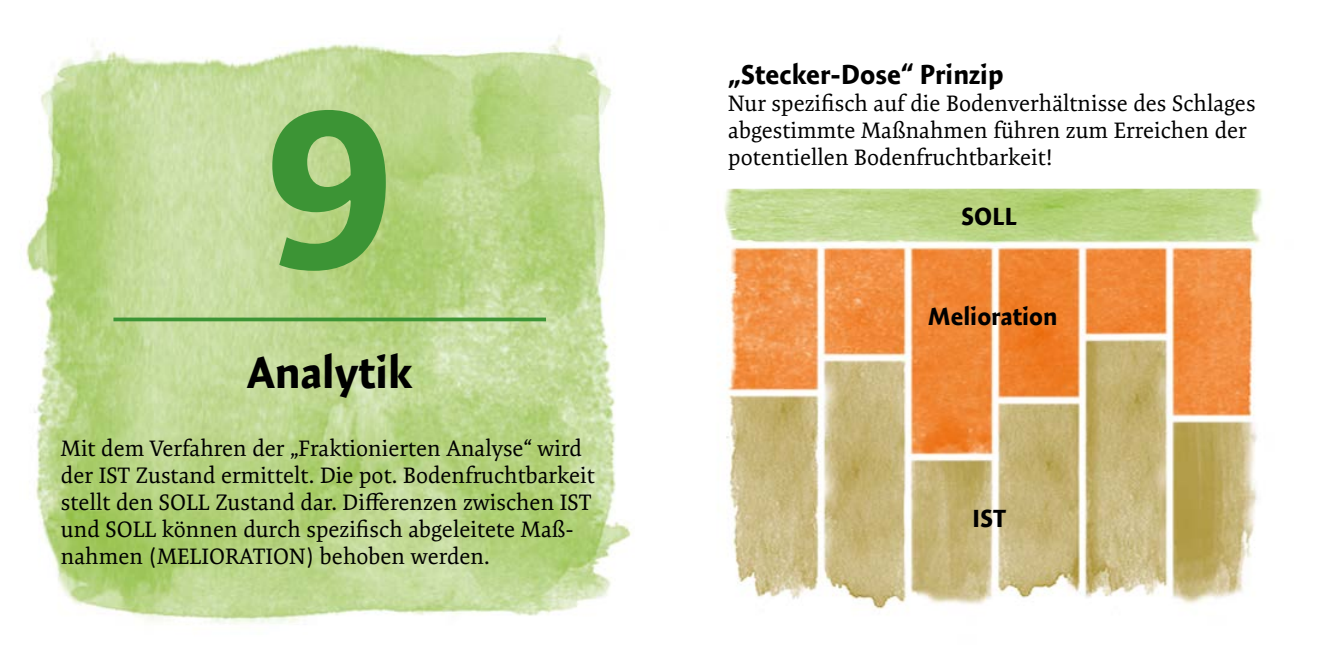
<style>
.page{position:relative;width:1319px;height:660px;background:#fff}
.page>*{position:absolute;margin:0;border:0;box-sizing:border-box;transform-origin:0 0}
.t1{font:700 225px "Expo Sans Pro";color:#3c9435}
.t2{font:700 45px "Expo Sans Pro";color:#000}
.t3{font:700 27.5px "Expo Sans Pro";color:#000}
.t4{font:700 25px "Expo Sans Pro";color:#000}
.t5{font:22.5px/27px "Expo Serif Pro";color:#000}
</style>
<div class="page">
<img style="left:26px;top:37px;width:1236px;height:587px">
<svg style="left:113px;top:317px;width:433px;height:4px;background:#4f9e43"></svg>
<div style="left:687px;top:166px;width:603px;height:22px;background:#fff"></div>
<h1 class="t1" style="left:267px;top:49px;width:128px">9</h1>
<h2 class="t2" style="left:247px;top:344px;width:166px">Analytik</h2>
<p class="t5" style="left:61px;top:434px;width:535px">Mit dem Verfahren der „Fraktionierten Analyse“ wird der IST Zustand ermittelt. Die pot. Bodenfruchtbarkeit stellt den SOLL Zustand dar. Differenzen zwischen IST und SOLL können durch spezifisch abgeleitete Maß&shy;nahmen (MELIORATION) behoben werden.</p>
<p class="t3" style="left:728px;top:58px;width:277px">„Stecker-Dose“ Prinzip</p>
<p class="t5" style="left:728px;top:90px;width:529px">Nur spezifisch auf die Bodenverhältnisse des Schlages abgestimmte Maßnahmen führen zum Erreichen der potentiellen Bodenfruchtbarkeit!</p>
<p class="t4" style="left:961px;top:200px;width:57px">SOLL</p>
<p class="t4" style="left:927px;top:300px;width:131px">Melioration</p>
<p class="t4" style="left:972px;top:502px;width:35px">IST</p>
</div>
